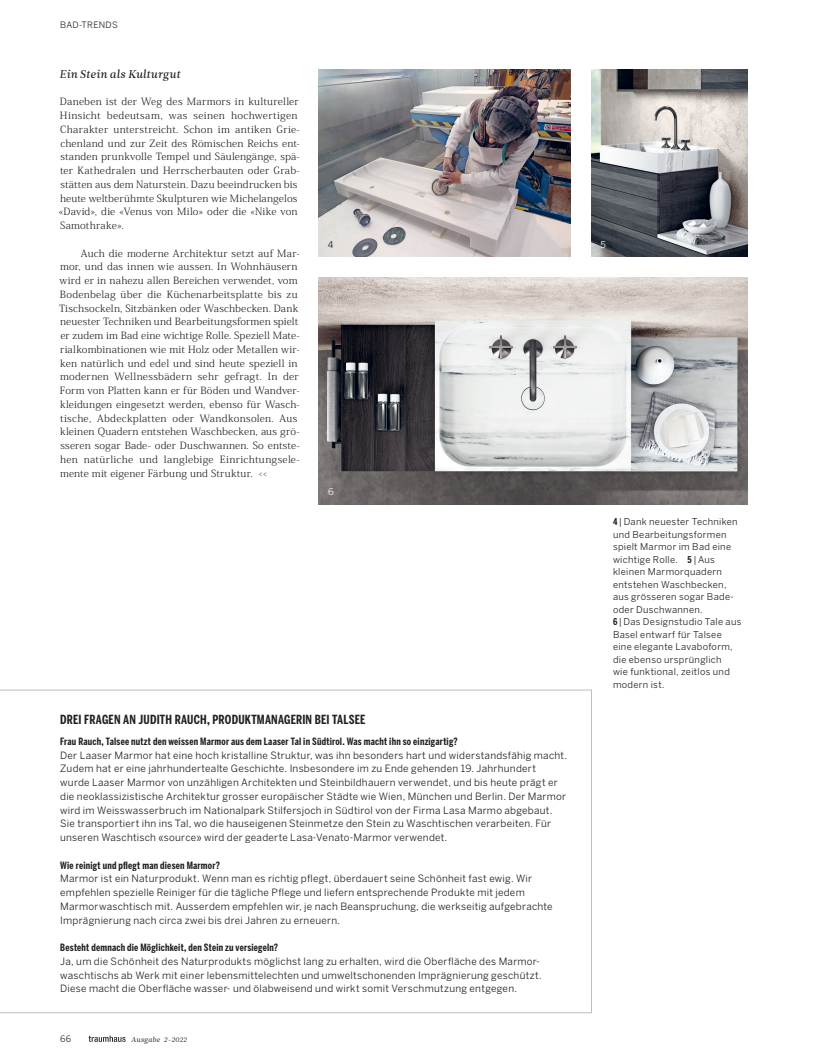
<style>
.page{position:relative;width:815px;height:1063px;background:#fff}
.page>*{position:absolute;margin:0;border:0;box-sizing:border-box;transform-origin:0 0}
.t1{font:700 12.5px "Benton Sans Compressed";letter-spacing:.015em;color:#231f20}
.t2{font:11.25px "Leitura News Italic 2";letter-spacing:.02em;color:#231f20}
.t3{font:10px/13.8px "Benton Sans";letter-spacing:.025em;color:#231f20}
.t4{font:700 10px "Benton Sans Compressed";letter-spacing:.02em;color:#231f20}
.t5{font:300 9.88px/13.8px "Koz Min Pro";letter-spacing:.015em;color:#231f20;scale:1.05 1}
.t6{font:9.38px/12.5px "Benton Sans";letter-spacing:.03em;color:#231f20}
.t7{font:9.38px "Benton Sans";color:#fff}
.t8{font:8.75px "Benton Sans";letter-spacing:.025em;color:#231f20}
.t9{font:7.12px "Leitura News Italic 1";letter-spacing:.025em;color:#231f20}
.s1{font-family:"Leitura News Roman 1";font-weight:400;font-size:10px}
.s2{font-family:"Benton Sans Compressed";font-weight:700}
</style>
<div class="page">
<svg style="left:89px;top:1036px;width:37px;height:6px"></svg>
<svg style="left:0;top:690px;width:592px;height:323px"></svg>
<img style="left:319px;top:69px;width:251px;height:188px">
<img style="left:592px;top:69px;width:156px;height:188px">
<img style="left:319px;top:277px;width:429px;height:227px">
<p class="t8" style="left:60px;top:20px;width:59px">BAD-TRENDS</p>
<p class="t2" style="left:60px;top:66px;width:122px">Ein Stein als Kulturgut</p>
<p class="t5" style="left:59px;top:95px;width:231px">Daneben ist der Weg des Marmors in kultureller Hinsicht bedeutsam, was seinen hochwertigen Charakter unterstreicht. Schon im antiken Grie&shy;chenland und zur Zeit des Römischen Reichs ent&shy;standen prunkvolle Tempel und Säulengänge, spä&shy;ter Kathedralen und Herrscherbauten oder Grab&shy;stätten aus dem Naturstein. Dazu beeindrucken bis heute weltberühmte Skulpturen wie Michelangelos «David», die «Venus von Milo» oder die «Nike von Samothrake».</p>
<p class="t5" style="left:59px;top:246px;width:231px;text-indent:22px">Auch die moderne Architektur setzt auf Mar&shy;mor, und das innen wie aussen. In Wohnhäusern wird er in nahezu allen Bereichen verwendet, vom Bodenbelag über die Küchenarbeitsplatte bis zu Tischsockeln, Sitzbänken oder Waschbecken. Dank neuester Techniken und Bearbeitungsformen spielt er zudem im Bad eine wichtige Rolle. Speziell Mate&shy;rialkombinationen wie mit Holz oder Metallen wir&shy;ken natürlich und edel und sind heute speziell in modernen Wellnessbädern sehr gefragt. In der Form von Platten kann er für Böden und Wandver&shy;kleidungen eingesetzt werden, ebenso für Wasch&shy;tische, Abdeckplatten oder Wandkonsolen. Aus kleinen Quadern entstehen Waschbecken, aus grö&shy;sseren sogar Bade- oder Duschwannen. So entste&shy;hen natürliche und langlebige Einrichtungsele&shy;mente mit eigener Färbung und Struktur. <span class="s1">&lt;&lt;</span></p>
<p class="t6" style="left:328px;top:238px;width:7px">4</p>
<p class="t7" style="left:601px;top:239px;width:7px">5</p>
<p class="t7" style="left:328px;top:486px;width:7px">6</p>
<p class="t6" style="left:613px;top:516px;width:130px"><span class="s2">4</span> | Dank neuester Techniken und Bearbeitungsformen spielt Marmor im Bad eine wichtige Rolle. <span class="s2">5</span> |Aus kleinen Marmorquadern entstehen Waschbecken, aus grösseren sogar Bade&shy;oder Duschwannen.<br><span class="s2">6</span> | Das Designstudio Tale aus<br>Basel entwarf für Talsee eine elegante Lavaboform, die ebenso ursprünglich<br>wie funktional, zeitlos und modern ist.</p>
<p class="t1" style="left:60px;top:712px;width:307px">DREI FRAGEN AN JUDITH RAUCH, PRODUKTMANAGERIN BEI TALSEE</p>
<p class="t4" style="left:60px;top:735px;width:399px">Frau Rauch, Talsee nutzt den weissen Marmor aus dem Laaser Tal in Südtirol. Was macht ihn so einzigartig?</p>
<p class="t3" style="left:60px;top:748px;width:508px">Der Laaser Marmor hat eine hoch kristalline Struktur, was ihn besonders hart und widerstandsfähig macht.<br>Zudem hat er eine jahrhundertealte Geschichte. Insbesondere im zu Ende gehenden 19. Jahrhundert wurde Laaser Marmor von unzähligen Architekten und Steinbildhauern verwendet, und bis heute prägt er die neoklassizistische Architektur grosser europäischer Städte wie Wien, München und Berlin. Der Marmor wird im Weisswasserbruch im Nationalpark Stilfersjoch in Südtirol von der Firma Lasa Marmo abgebaut.<br>Sie transportiert ihn ins Tal, wo die hauseigenen Steinmetze den Stein zu Waschtischen verarbeiten. Für unseren Waschtisch «source» wird der geaderte Lasa-Venato-Marmor verwendet.</p>
<p class="t4" style="left:60px;top:859px;width:161px">Wie reinigt und pflegt man diesen Marmor?</p>
<p class="t3" style="left:60px;top:872px;width:494px">Marmor ist ein Naturprodukt. Wenn man es richtig pflegt, überdauert seine Schönheit fast ewig. Wir empfehlen spezielle Reiniger für die tägliche Pflege und liefern entsprechende Produkte mit jedem Marmorwaschtisch mit. Ausserdem empfehlen wir, je nach Beanspruchung, die werkseitig aufgebrachte Imprägnierung nach circa zwei bis drei Jahren zu erneuern.</p>
<p class="t4" style="left:60px;top:941px;width:219px">Besteht demnach die Möglichkeit, den Stein zu versiegeln?</p>
<p class="t3" style="left:60px;top:954px;width:483px">Ja, um die Schönheit des Naturprodukts möglichst lang zu erhalten, wird die Oberfläche des Marmor&shy;waschtischs ab Werk mit einer lebensmittelechten und umweltschonenden Imprägnierung geschützt.<br>Diese macht die Oberfläche wasser- und ölabweisend und wirkt somit Verschmutzung entgegen.</p>
<p class="t8" style="left:60px;top:1033px;width:13px">66</p>
<p class="t9" style="left:131px;top:1034px;width:57px">Ausgabe 2–2022</p>
</div>
